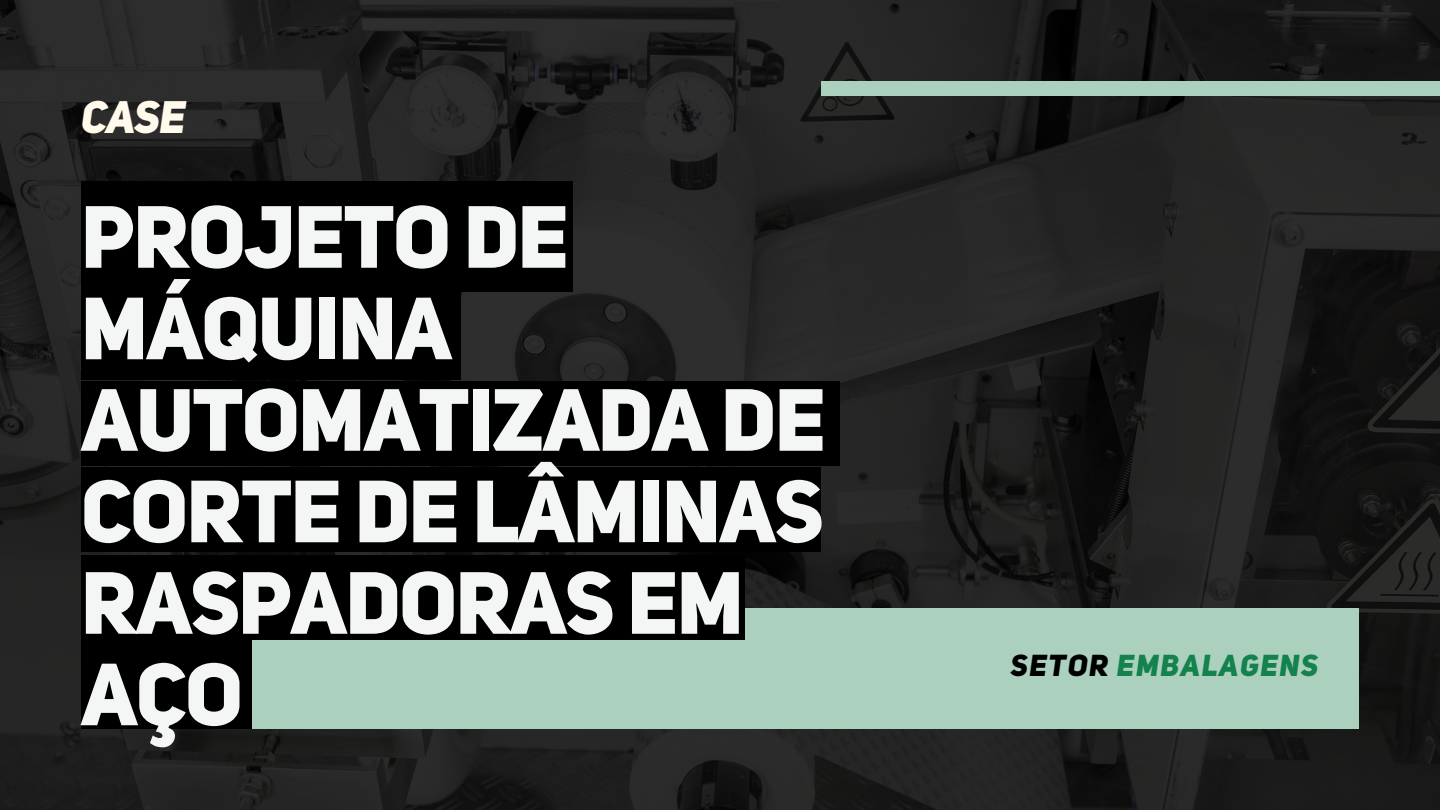
<style>
.page{position:relative;width:1440px;height:810px;background:#fff}
.page>*{position:absolute;margin:0;border:0;box-sizing:border-box;transform-origin:0 0}
.t1{font:87px/91.5px "Uni Sans Heavy CAPS";letter-spacing:-.015em;color:#f4f6f5}
.t2{font:45px "Uni Sans Heavy Italic CAPS";color:#fffaec}
.t3{font:30px "Uni Sans Heavy Italic CAPS";letter-spacing:.05em;color:#13824c}
.s1{color:#000}
</style>
<div class="page">
<img style="left:0;top:0;width:1440px;height:810px">
<div style="left:81px;top:608px;width:1278px;height:121px;background:#acd0be"></div>
<div style="left:821px;top:81px;width:619px;height:14px;background:#acd0be"></div>
<div style="left:81px;top:182px;width:492px;height:110px;background:#000"></div>
<div style="left:81px;top:639px;width:170px;height:90px;background:#000"></div>
<div style="left:81px;top:468px;width:739px;height:84px;background:#000"></div>
<div style="left:81px;top:555px;width:664px;height:84px;background:#000"></div>
<div style="left:81px;top:381px;width:759px;height:85px;background:#000"></div>
<div style="left:81px;top:292px;width:379px;height:88px;background:#000"></div>
<p class="t2" style="left:81px;top:99px;width:106px">CASE</p>
<p class="t1" style="left:81px;top:200px;width:746px">PROJETO DE<br>MÁQUINA<br>AUTOMATIZADA DE<br>CORTE DE LÂMINAS<br>RASPADORAS EM<br>AÇO</p>
<p class="t3" style="left:1011px;top:653px;width:309px"><span class="s1">SETOR</span> EMBALAGENS</p>
</div>
